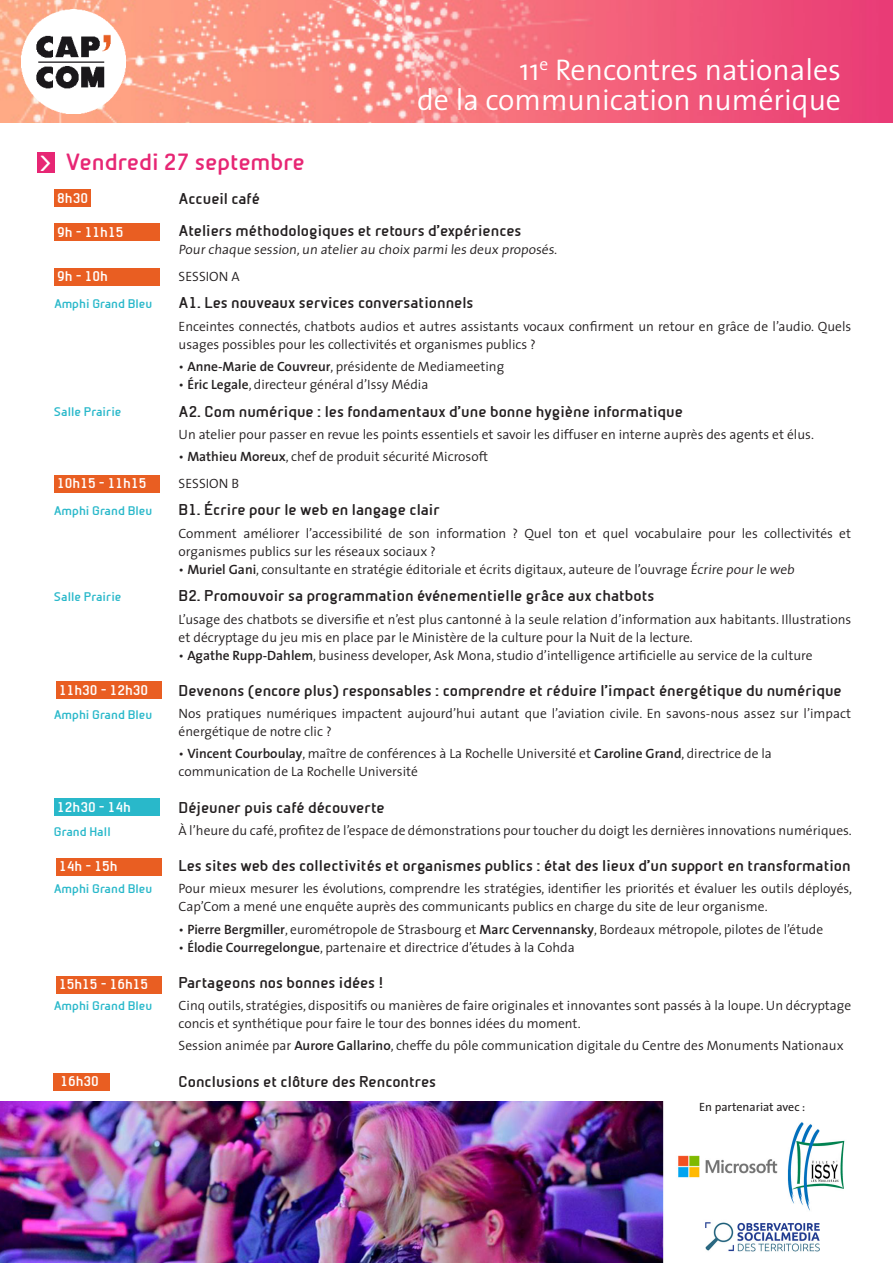
<style>
.page{position:relative;width:893px;height:1263px;background:#fff}
.page>*{position:absolute;margin:0;border:0;box-sizing:border-box;transform-origin:0 0}
.t1{font:300 30px "The Sans";color:#fff}
.Jour{font:700 22.5px "Beta Sans";color:#e72674}
.t2{font:700 21px "Beta Sans";color:#fff}
.Titre{font:700 15px "Beta Sans";color:#231f20}
.Texte{font:300 13.5px/18px "The Sans";color:#231f20}
.t3{font:700 13.5px "Beta Sans";color:#fff}
.Titre-2{font:300 13.5px "The Sans";color:#231f20}
.Salle{font:700 12px "Beta Sans";color:#29b8ca}
.t4{font:12px "The Sans";color:#231f20}
.s1{font-weight:600}
</style>
<div class="page">
<img style="left:0;top:0;width:893px;height:122px">
<img style="left:21px;top:10px;width:104px;height:104px">
<img style="left:0;top:1101px;width:845px;height:162px">
<div style="left:54px;top:268px;width:106px;height:17px;background:#e95e22"></div>
<div style="left:54px;top:475px;width:106px;height:17px;background:#e95e22"></div>
<div style="left:56px;top:682px;width:105px;height:17px;background:#e95e22"></div>
<div style="left:56px;top:858px;width:105px;height:17px;background:#e95e22"></div>
<div style="left:56px;top:976px;width:105px;height:17px;background:#e95e22"></div>
<div style="left:54px;top:799px;width:106px;height:17px;background:#29b8ca"></div>
<div style="left:54px;top:1073px;width:56px;height:17px;background:#e95e22"></div>
<div style="left:37px;top:152px;width:17px;height:21px;background:#e72674"></div>
<div style="left:54px;top:190px;width:37px;height:17px;background:#e95e22"></div>
<div style="left:54px;top:224px;width:106px;height:17px;background:#e95e22"></div>
<p class="t1" style="left:519px;top:45px;width:323px">11<sup>e</sup> Rencontres nationales</p>
<p class="t1" style="left:417px;top:75px;width:425px">de la communication numérique</p>
<p class="Jour" style="left:65px;top:148px;width:241px">Vendredi 27 septembre</p>
<p class="Titre" style="left:179px;top:190px;width:83px">Accueil café</p>
<p class="Titre" style="left:179px;top:222px;width:344px">Ateliers méthodologiques et retours d’expériences</p>
<p class="Titre-2" style="left:179px;top:238px;width:382px">Pour chaque session,un atelier au choix parmiles deux proposés.</p>
<p class="Titre-2" style="left:179px;top:265px;width:63px">SESSION A</p>
<p class="Titre" style="left:179px;top:294px;width:296px">A1. Les nouveaux services conversationnels</p>
<p class="Texte" style="left:179px;top:316px;width:674px">Enceintes connectés, chatbots audios et autres assistants vocaux confirment un retour en grâce de l’audio. Quels usages possibles pour les collectivités et organismes publics ?</p>
<p class="Texte" style="left:179px;top:357px;width:327px">• <span class="s1">Anne-Marie de Couvreur</span>, présidente de Mediameeting</p>
<p class="Texte" style="left:179px;top:375px;width:251px">• <span class="s1">Éric Legale</span>, directeur général d’Issy Média</p>
<p class="Titre" style="left:179px;top:402px;width:506px">A2. Com numérique : les fondamentaux d’une bonne hygiène informatique</p>
<p class="Texte" style="left:179px;top:425px;width:637px">Un atelier pour passer en revue les points essentiels et savoir les diffuser en interne auprès des agents et élus.</p>
<p class="Texte" style="left:179px;top:447px;width:311px">• <span class="s1">Mathieu Moreux</span>, chef de produit sécurité Microsoft</p>
<p class="Titre-2" style="left:179px;top:472px;width:62px">SESSION B</p>
<p class="Titre" style="left:179px;top:501px;width:263px">B1. Écrire pour le web en langage clair</p>
<p class="Texte" style="left:179px;top:524px;width:674px">Comment améliorer l’accessibilité de son information ? Quel ton et quel vocabulaire pour les collectivités et organismes publics sur les réseaux sociaux ?</p>
<p class="Texte" style="left:179px;top:560px;width:620px">• <span class="s1">Muriel Gani</span>, consultante en stratégie éditoriale et écrits digitaux, auteure de l’ouvrage Écrire pour le web</p>
<p class="Titre" style="left:179px;top:587px;width:477px">B2. Promouvoir sa programmation événementielle grâce aux chatbots</p>
<p class="Texte" style="left:179px;top:610px;width:674px">L’usage des chatbots se diversifie et n’est plus cantonné à la seule relation d’information aux habitants. Illustrations et décryptage du jeu mis en place par le Ministère de la culture pour la Nuit de la lecture.</p>
<p class="Texte" style="left:179px;top:646px;width:635px">• <span class="s1">Agathe Rupp-Dahlem</span>, business developer, Ask Mona, studio d’intelligence artificielle au service de la culture</p>
<p class="Titre" style="left:179px;top:682px;width:665px">Devenons (encore plus) responsables : comprendre et réduire l’impact énergétique du numérique</p>
<p class="Texte" style="left:179px;top:704px;width:674px">Nos pratiques numériques impactent aujourd’hui autant que l’aviation civile. En savons-nous assez sur l’impact énergétique de notre clic ?</p>
<p class="Texte" style="left:179px;top:744px;width:595px">• <span class="s1">Vincent Courboulay</span>, maître de conférences à La Rochelle Université et <span class="s1">Caroline Grand</span>, directrice de la communication de La Rochelle Université</p>
<p class="Titre" style="left:179px;top:798px;width:208px">Déjeuner puis café découverte</p>
<p class="Texte" style="left:179px;top:821px;width:675px">À l’heure du café, profitez de l’espace de démonstrations pour toucher du doigt les dernières innovations numériques.</p>
<p class="Titre" style="left:179px;top:857px;width:674px">Les sites web des collectivités et organismes publics : état des lieux d’un support en transformation</p>
<p class="Texte" style="left:179px;top:879px;width:675px">Pour mieux mesurer les évolutions, comprendre les stratégies, identifier les priorités et évaluer les outils déployés,<br>Cap’Com a mené une enquête auprès des communicants publics en charge du site de leur organisme.</p>
<p class="Texte" style="left:179px;top:920px;width:646px">• <span class="s1">Pierre Bergmiller</span>, eurométropole de Strasbourg et <span class="s1">Marc Cervennansky</span>, Bordeaux métropole, pilotes de l’étude</p>
<p class="Texte" style="left:179px;top:938px;width:398px">• <span class="s1">Élodie Courregelongue</span>, partenaire et directrice d’études à la Cohda</p>
<p class="Titre" style="left:179px;top:974px;width:206px">Partageons nos bonnes idées !</p>
<p class="Texte" style="left:179px;top:996px;width:674px">Cinq outils, stratégies, dispositifs ou manières de faire originales et innovantes sont passés à la loupe. Un décryptage concis et synthétique pour faire le tour des bonnes idées du moment.</p>
<p class="Texte" style="left:179px;top:1036px;width:666px">Session animée par <span class="s1">Aurore Gallarino</span>, cheffe du pôle communication digitale du Centre des Monuments Nationaux</p>
<p class="Titre" style="left:179px;top:1072px;width:259px">Conclusions et clôture des Rencontres</p>
<p class="t2" style="left:40px;top:151px;width:13px">&gt;</p>
<p class="t3" style="left:57px;top:190px;width:32px">8h30</p>
<p class="t3" style="left:57px;top:224px;width:68px">9h - 11h15</p>
<p class="t3" style="left:57px;top:268px;width:52px">9h - 10h</p>
<p class="Salle" style="left:54px;top:297px;width:100px">Amphi Grand Bleu</p>
<p class="Salle" style="left:54px;top:405px;width:69px">Salle Prairie</p>
<p class="t3" style="left:57px;top:476px;width:91px">10h15 - 11h15</p>
<p class="Salle" style="left:54px;top:503px;width:100px">Amphi Grand Bleu</p>
<p class="Salle" style="left:54px;top:590px;width:69px">Salle Prairie</p>
<p class="t3" style="left:59px;top:682px;width:91px">11h30 - 12h30</p>
<p class="Salle" style="left:54px;top:707px;width:100px">Amphi Grand Bleu</p>
<p class="t3" style="left:57px;top:799px;width:75px">12h30 - 14h</p>
<p class="Salle" style="left:54px;top:824px;width:58px">Grand Hall</p>
<p class="t3" style="left:59px;top:858px;width:60px">14h - 15h</p>
<p class="Salle" style="left:54px;top:882px;width:100px">Amphi Grand Bleu</p>
<p class="t3" style="left:59px;top:976px;width:91px">15h15 - 16h15</p>
<p class="Salle" style="left:54px;top:999px;width:100px">Amphi Grand Bleu</p>
<p class="t3" style="left:59px;top:1069px;width:40px">16h30</p>
<p class="t3" style="left:60px;top:1073px;width:40px">16h30</p>
<p class="t4" style="left:699px;top:1097px;width:108px">En partenariat avec :</p>
</div>
